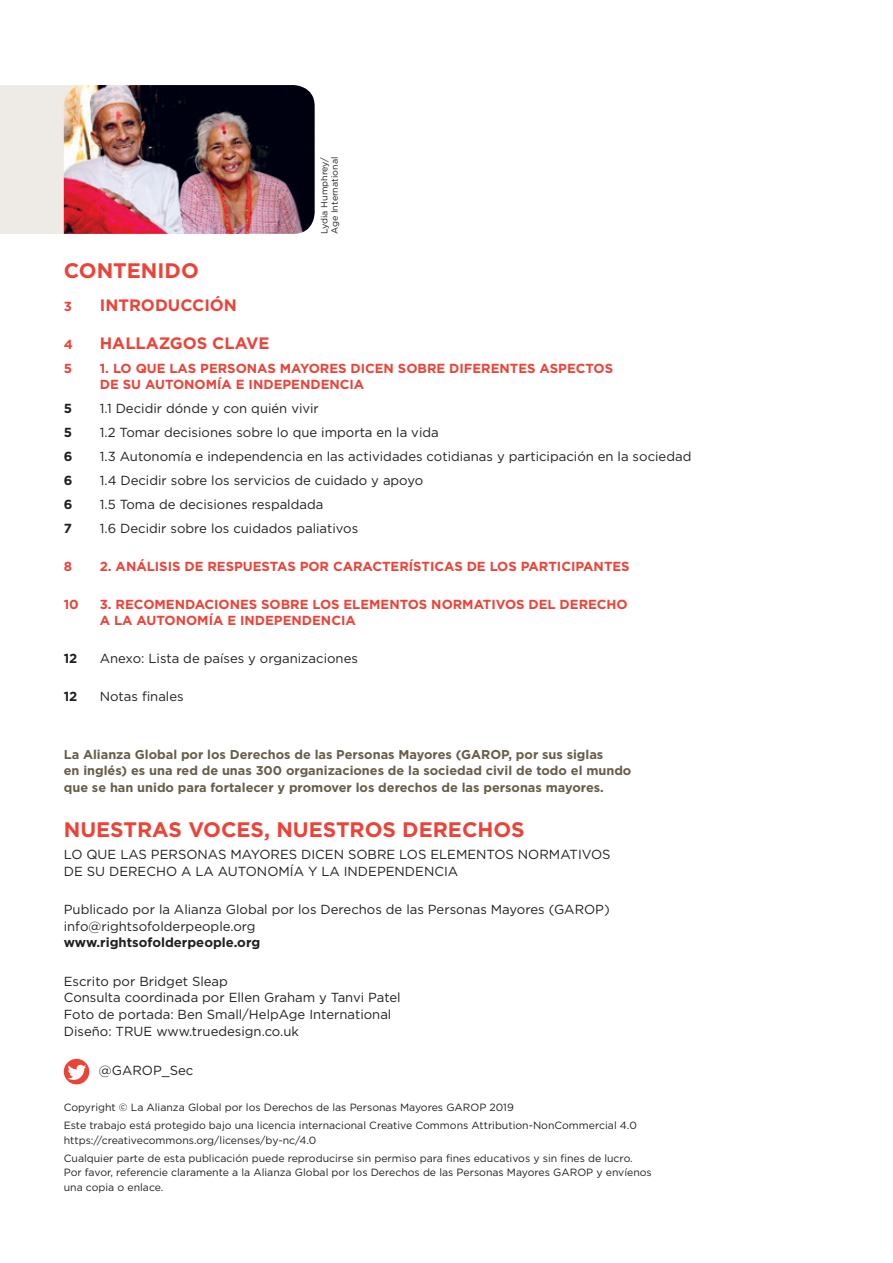
<style>
.page{position:relative;width:893px;height:1263px;background:#fff}
.page>*{position:absolute;margin:0;border:0;box-sizing:border-box;transform-origin:0 0}
.t1{font:700 21px "Gotham";color:#ee4237}
.t2{font:700 16.5px "Gotham";color:#ee4237}
.t3{font:13.2px/17px "Gotham";color:#231f20}
.t4{font:700 13.2px/16.5px "Gotham";color:#ee4237}
.t5{font:700 13.2px "Gotham";color:#231f20}
.t6{font:700 12.75px/16.6px "Gotham";color:#685d49}
.t7{font:10.5px/18.5px "Gotham";color:#231f20}
.t8{font:9px/10.5px "Gotham";color:#231f20}
</style>
<div class="page">
<svg style="left:64px;top:1059px;width:25px;height:25px"></svg>
<div style="left:0;top:85px;width:232px;height:149px;background:#eeebe7"></div>
<img style="left:64px;top:85px;width:251px;height:149px">
<p class="t8" style="left:319px;top:234px;width:79px;rotate:-90deg">Lydia Humphrey/<br>Age International</p>
<h1 class="t1" style="left:64px;top:256px;width:137px">CONTENIDO</h1>
<p class="t4" style="left:64px;top:298px;width:10px">3</p>
<p class="t2" style="left:100px;top:294px;width:139px">INTRODUCCIÓN</p>
<p class="t4" style="left:64px;top:336px;width:11px">4</p>
<p class="t2" style="left:100px;top:332px;width:171px">HALLAZGOS CLAVE</p>
<p class="t4" style="left:64px;top:360px;width:10px">5</p>
<p class="t4" style="left:100px;top:360px;width:515px">1. LO QUE LAS PERSONAS MAYORES DICEN SOBRE DIFERENTES ASPECTOS<br>DE SU AUTONOMÍA E INDEPENDENCIA</p>
<p class="t5" style="left:64px;top:400px;width:10px">5</p>
<p class="t3" style="left:100px;top:400px;width:221px">1.1 Decidir dónde y con quién vivir</p>
<p class="t5" style="left:64px;top:424px;width:10px">5</p>
<p class="t3" style="left:100px;top:424px;width:340px">1.2 Tomar decisiones sobre lo que importa en la vida</p>
<p class="t5" style="left:64px;top:448px;width:10px">6</p>
<p class="t3" style="left:100px;top:448px;width:593px">1.3 Autonomía e independencia en las actividades cotidianas y participación en la sociedad</p>
<p class="t5" style="left:64px;top:472px;width:10px">6</p>
<p class="t3" style="left:100px;top:472px;width:325px">1.4 Decidir sobre los servicios de cuidado y apoyo</p>
<p class="t5" style="left:64px;top:496px;width:10px">6</p>
<p class="t3" style="left:100px;top:496px;width:225px">1.5 Toma de decisiones respaldada</p>
<p class="t5" style="left:64px;top:520px;width:10px">7</p>
<p class="t3" style="left:100px;top:520px;width:260px">1.6 Decidir sobre los cuidados paliativos</p>
<p class="t4" style="left:64px;top:558px;width:10px">8</p>
<p class="t4" style="left:100px;top:558px;width:531px">2. ANÁLISIS DE RESPUESTAS POR CARACTERÍSTICAS DE LOS PARTICIPANTES</p>
<p class="t4" style="left:64px;top:595px;width:17px">10</p>
<p class="t4" style="left:100px;top:595px;width:529px">3. RECOMENDACIONES SOBRE LOS ELEMENTOS NORMATIVOS DEL DERECHO<br>A LA AUTONOMÍA E INDEPENDENCIA</p>
<p class="t5" style="left:64px;top:649px;width:15px">12</p>
<p class="t3" style="left:100px;top:649px;width:260px">Anexo: Lista de países y organizaciones</p>
<p class="t5" style="left:64px;top:687px;width:15px">12</p>
<p class="t3" style="left:100px;top:687px;width:85px">Notas finales</p>
<p class="t6" style="left:64px;top:746px;width:569px">La Alianza Global por los Derechos de las Personas Mayores (GAROP, por sus siglas<br>en inglés) es una red de unas 300 organizaciones de la sociedad civil de todo el mundo que se han unido para fortalecer y promover los derechos de las personas mayores.</p>
<h1 class="t1" style="left:64px;top:816px;width:462px">NUESTRAS VOCES, NUESTROS DERECHOS</h1>
<p class="t3" style="left:64px;top:845px;width:548px">LO QUE LAS PERSONAS MAYORES DICEN SOBRE LOS ELEMENTOS NORMATIVOS<br>DE SU DERECHO A LA AUTONOMÍA Y LA INDEPENDENCIA</p>
<p class="t3" style="left:64px;top:900px;width:547px">Publicado por la Alianza Global por los Derechos de las Personas Mayores (GAROP) info@rightsofolderpeople.org</p>
<p class="t5" style="left:64px;top:934px;width:198px">www.rightsofolderpeople.org</p>
<p class="t3" style="left:64px;top:972px;width:338px">Escrito por Bridget Sleap<br>Consulta coordinada por Ellen Graham y Tanvi Patel Foto de portada: Ben Small/HelpAge International Diseño: TRUE www.truedesign.co.uk</p>
<p class="t3" style="left:99px;top:1062px;width:96px">@GAROP_Sec</p>
<p class="t7" style="left:64px;top:1098px;width:575px">Copyright © La Alianza Global por los Derechos de las Personas Mayores GAROP 2019<br>Este trabajo está protegido bajo una licencia internacional Creative Commons Attribution-NonCommercial 4.0</p>
<p class="t7" style="left:64px;top:1130px;width:570px">https://creativecommons.org/licenses/by-nc/4.0<br>Cualquier parte de esta publicación puede reproducirse sin permiso para fines educativos y sin fines de lucro.</p>
<p class="t7" style="left:64px;top:1165px;width:590px;line-height:14.2px">Por favor, referencie claramente a la Alianza Global por los Derechos de las Personas Mayores GAROP y envíenos una copia o enlace.</p>
</div>
